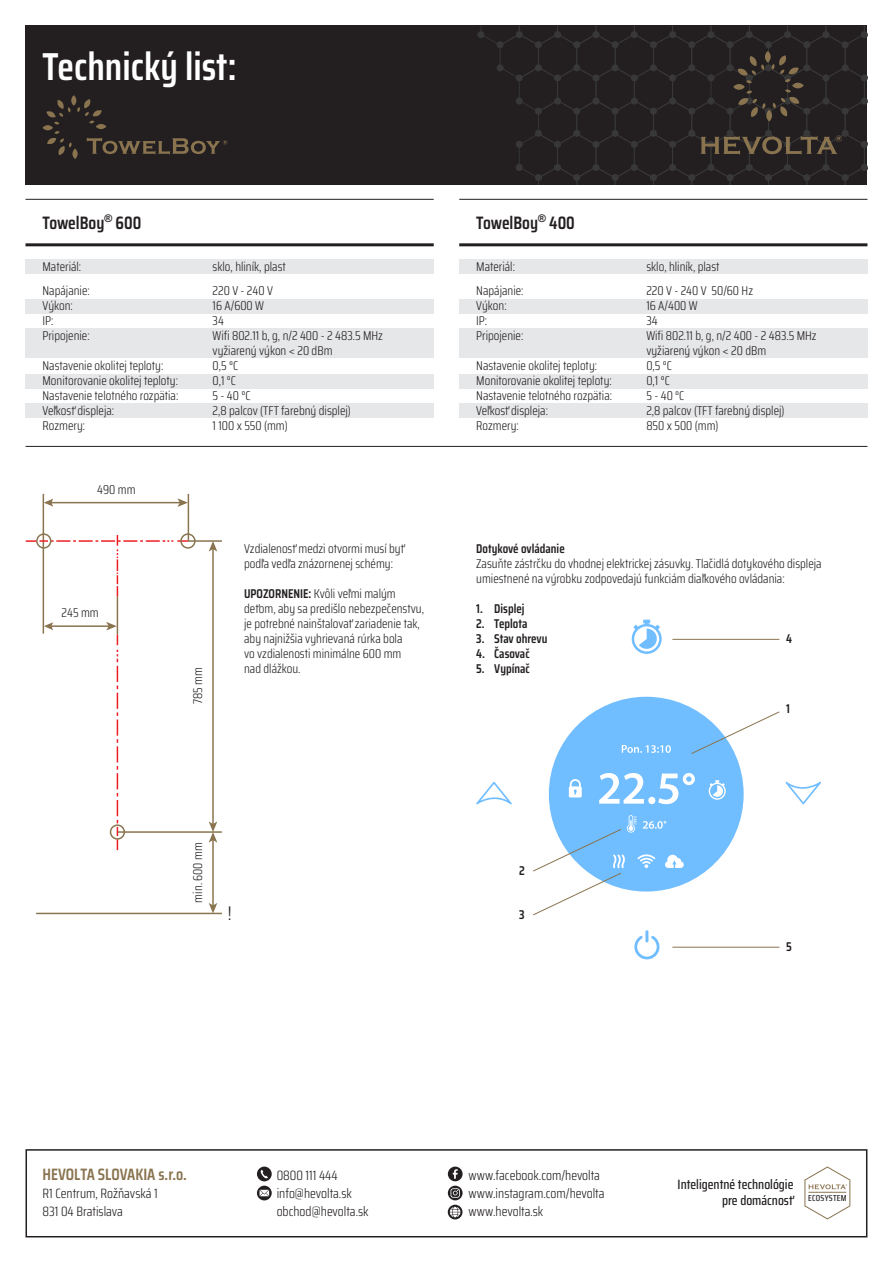
<style>
.page{position:relative;width:893px;height:1263px;background:#fff}
.page>*{position:absolute;margin:0;border:0;box-sizing:border-box;transform-origin:0 0}
.t1{font:600 39px "Saira Condensed";color:#fff}
.t2{font:300 19.8px "Saira Condensed";color:#231f20}
.t3{font:600 18px "Saira Condensed";color:#231f20}
.t4{font:600 16.5px "Saira Condensed";color:#89744f}
.t5{font:300 13.5px "Saira Condensed";color:#231f20}
.t6{font:500 13.5px "Saira Condensed";color:#231f20}
.t7{font:300 12.75px/15px "Saira Condensed";color:#231f20}
.t8{font:600 12.75px "Saira Condensed";color:#231f20}
.t9{font:500 8.7px "Saira Condensed";letter-spacing:.035em;color:#231f20}
.s1{font-weight:600}
</style>
<div class="page">
<div style="left:26px;top:26px;width:841px;height:159px;background:#231f20"></div>
<hr style="left:26px;top:243px;width:408px;height:3px;background:#231f20">
<hr style="left:459px;top:243px;width:408px;height:3px;background:#231f20">
<hr style="left:26px;top:199px;width:408px;height:1px;background:#231f20">
<hr style="left:459px;top:199px;width:408px;height:1px;background:#231f20">
<div style="left:26px;top:1149px;width:841px;height:88px;border:2px solid #231f20"></div>
<svg style="left:804px;top:1166px;width:46px;height:53px"></svg>
<hr style="left:808px;top:1192px;width:38px;height:1px;background:#89744f">
<svg style="left:257px;top:1166px;width:15px;height:34px"></svg>
<svg style="left:448px;top:1166px;width:15px;height:53px"></svg>
<div style="left:26px;top:299px;width:408px;height:15px;background:#e6e7e9"></div>
<div style="left:459px;top:299px;width:408px;height:15px;background:#e6e7e9"></div>
<div style="left:26px;top:328px;width:408px;height:30px;background:#e6e7e9"></div>
<div style="left:459px;top:328px;width:408px;height:30px;background:#e6e7e9"></div>
<div style="left:26px;top:374px;width:408px;height:14px;background:#e6e7e9"></div>
<div style="left:459px;top:374px;width:408px;height:14px;background:#e6e7e9"></div>
<div style="left:26px;top:403px;width:408px;height:15px;background:#e6e7e9"></div>
<div style="left:459px;top:403px;width:408px;height:15px;background:#e6e7e9"></div>
<div style="left:26px;top:259px;width:408px;height:15px;background:#e6e7e9"></div>
<div style="left:459px;top:259px;width:408px;height:15px;background:#e6e7e9"></div>
<div style="left:477px;top:31px;width:7px;height:7px;background:#383839;border-radius:50%"></div>
<svg style="left:480px;top:26px;width:387px;height:159px"></svg>
<hr style="left:26px;top:446px;width:841px;height:1px;background:#231f20">
<svg style="left:43px;top:95px;width:184px;height:64px"></svg>
<hr style="left:43px;top:494px;width:1px;height:140px;background:#89744f">
<hr style="left:212px;top:548px;width:2px;height:276px;background:#89744f">
<svg style="left:209px;top:542px;width:8px;height:10px"></svg>
<hr style="left:212px;top:839px;width:2px;height:67px;background:#89744f">
<svg style="left:209px;top:821px;width:8px;height:22px"></svg>
<svg style="left:209px;top:903px;width:8px;height:10px"></svg>
<hr style="left:188px;top:540px;width:34px;height:2px;background:#89744f">
<hr style="left:118px;top:831px;width:104px;height:2px;background:#89744f">
<hr style="left:36px;top:913px;width:186px;height:1px;background:#89744f">
<hr style="left:188px;top:494px;width:1px;height:47px;background:#89744f">
<hr style="left:50px;top:502px;width:130px;height:1px;background:#89744f">
<svg style="left:44px;top:499px;width:9px;height:8px"></svg>
<svg style="left:177px;top:498px;width:11px;height:9px"></svg>
<svg style="left:39px;top:533px;width:157px;height:307px"></svg>
<svg style="left:26px;top:535px;width:162px;height:62px"></svg>
<svg style="left:106px;top:622px;width:12px;height:228px"></svg>
<div style="left:549px;top:697px;width:195px;height:194px;background:#70bdff;border-radius:50%"></div>
<svg style="left:709px;top:780px;width:17px;height:20px"></svg>
<svg style="left:569px;top:779px;width:13px;height:18px"></svg>
<svg style="left:622px;top:745px;width:49px;height:8px"></svg>
<svg style="left:599px;top:773px;width:45px;height:31px"></svg>
<div style="left:648px;top:797px;width:7px;height:7px;background:#fff;border-radius:50%"></div>
<svg style="left:658px;top:773px;width:37px;height:31px"></svg>
<svg style="left:632px;top:620px;width:30px;height:34px"></svg>
<svg style="left:476px;top:782px;width:36px;height:22px"></svg>
<svg style="left:785px;top:782px;width:36px;height:22px"></svg>
<svg style="left:634px;top:930px;width:25px;height:29px"></svg>
<svg style="left:691px;top:711px;width:89px;height:44px"></svg>
<svg style="left:533px;top:815px;width:151px;height:101px"></svg>
<hr style="left:672px;top:639px;width:107px;height:1px;background:#89744f">
<hr style="left:672px;top:947px;width:107px;height:1px;background:#89744f">
<p class="t1" style="left:43px;top:37px;width:195px">Technický list:</p>
<p class="t3" style="left:43px;top:209px;width:100px">TowelBoy<sup>®</sup> 600</p>
<p class="t3" style="left:476px;top:209px;width:100px">TowelBoy<sup>®</sup> 400</p>
<p class="t7" style="left:43px;top:259px;width:40px">Materiál:</p>
<p class="t7" style="left:213px;top:259px;width:75px">sklo, hliník, plast</p>
<p class="t7" style="left:43px;top:283px;width:49px">Napájanie:</p>
<p class="t7" style="left:213px;top:283px;width:62px">220 V - 240 V</p>
<p class="t7" style="left:43px;top:298px;width:32px">Výkon:</p>
<p class="t7" style="left:213px;top:298px;width:53px">16 A/600 W</p>
<p class="t7" style="left:43px;top:313px;width:12px">IP:</p>
<p class="t7" style="left:213px;top:313px;width:13px">34</p>
<p class="t7" style="left:43px;top:328px;width:49px">Pripojenie:</p>
<p class="t7" style="left:213px;top:328px;width:172px">Wifi 802.11 b, g, n/2 400 - 2 483.5 MHz</p>
<p class="t7" style="left:213px;top:343px;width:121px">vyžiarený výkon &lt; 20 dBm</p>
<p class="t7" style="left:43px;top:358px;width:122px">Nastavenie okolitej teploty:</p>
<p class="t7" style="left:213px;top:358px;width:27px">0,5 °C</p>
<p class="t7" style="left:43px;top:373px;width:137px">Monitorovanie okolitej teploty:</p>
<p class="t7" style="left:213px;top:373px;width:25px">0,1 °C</p>
<p class="t7" style="left:43px;top:388px;width:137px">Nastavenie telotného rozpätia:</p>
<p class="t7" style="left:213px;top:388px;width:40px">5 - 40 °C</p>
<p class="t7" style="left:43px;top:403px;width:73px">Veľkosť displeja:</p>
<p class="t7" style="left:213px;top:403px;width:140px">2,8 palcov (TFT farebný displej)</p>
<p class="t7" style="left:43px;top:418px;width:44px">Rozmery:</p>
<p class="t7" style="left:213px;top:418px;width:77px">1 100 x 550 (mm)</p>
<p class="t7" style="left:97px;top:482px;width:40px">490 mm</p>
<p class="t7" style="left:62px;top:605px;width:39px">245 mm</p>
<p class="t7" style="left:190px;top:704px;width:39px;rotate:-90deg">785 mm</p>
<p class="t7" style="left:244px;top:541px;width:162px">Vzdialenosť medzi otvormi musí byť podľa vedľa znázornenej schémy:</p>
<p class="t7" style="left:244px;top:586px;width:181px"><span class="s1">UPOZORNENIE:</span> Kvôli veľmi malým deťom, aby sa predišlo nebezpečenstvu, je potrebné nainštalovať zariadenie tak, aby najnižšia vyhrievaná rúrka bola</p>
<p class="t7" style="left:244px;top:646px;width:159px">vo vzdialenosti minimálne 600 mm</p>
<p class="t7" style="left:244px;top:661px;width:58px">nad dlážkou.</p>
<p class="t7" style="left:190px;top:902px;width:62px;rotate:-90deg">min. 600 mm</p>
<p class="t2" style="left:228px;top:899px;width:5px">!</p>
<p class="t7" style="left:476px;top:259px;width:40px">Materiál:</p>
<p class="t7" style="left:646px;top:259px;width:75px">sklo, hliník, plast</p>
<p class="t7" style="left:476px;top:283px;width:49px">Napájanie:</p>
<p class="t7" style="left:646px;top:283px;width:108px">220 V - 240 V 50/60 Hz</p>
<p class="t7" style="left:476px;top:298px;width:32px">Výkon:</p>
<p class="t7" style="left:646px;top:298px;width:53px">16 A/400 W</p>
<p class="t7" style="left:476px;top:313px;width:12px">IP:</p>
<p class="t7" style="left:646px;top:313px;width:13px">34</p>
<p class="t7" style="left:476px;top:328px;width:49px">Pripojenie:</p>
<p class="t7" style="left:646px;top:328px;width:172px">Wifi 802.11 b, g, n/2 400 - 2 483.5 MHz</p>
<p class="t7" style="left:646px;top:343px;width:121px">vyžiarený výkon &lt; 20 dBm</p>
<p class="t7" style="left:476px;top:358px;width:122px">Nastavenie okolitej teploty:</p>
<p class="t7" style="left:646px;top:358px;width:27px">0,5 °C</p>
<p class="t7" style="left:476px;top:373px;width:137px">Monitorovanie okolitej teploty:</p>
<p class="t7" style="left:646px;top:373px;width:25px">0,1 °C</p>
<p class="t7" style="left:476px;top:388px;width:137px">Nastavenie telotného rozpätia:</p>
<p class="t7" style="left:646px;top:388px;width:40px">5 - 40 °C</p>
<p class="t7" style="left:476px;top:403px;width:73px">Veľkosť displeja:</p>
<p class="t7" style="left:646px;top:403px;width:140px">2,8 palcov (TFT farebný displej)</p>
<p class="t7" style="left:476px;top:418px;width:44px">Rozmery:</p>
<p class="t7" style="left:646px;top:418px;width:74px">850 x 500 (mm)</p>
<p class="t8" style="left:476px;top:539px;width:90px">Dotykové ovládanie</p>
<p class="t7" style="left:476px;top:556px;width:347px">Zasuňte zástrčku do vhodnej elektrickej zásuvky. Tlačidlá dotykového displeja umiestnené na výrobku zodpovedajú funkciám diaľkového ovládania:</p>
<p class="t8" style="left:476px;top:599px;width:50px">1. Displej</p>
<p class="t8" style="left:476px;top:614px;width:53px">2. Teplota</p>
<p class="t8" style="left:476px;top:629px;width:73px">3. Stav ohrevu</p>
<p class="t8" style="left:476px;top:644px;width:55px">4. Časovač</p>
<p class="t8" style="left:476px;top:659px;width:55px">5. Vypínač</p>
<p class="t8" style="left:786px;top:699px;width:5px">1</p>
<p class="t8" style="left:786px;top:629px;width:7px">4</p>
<p class="t8" style="left:519px;top:861px;width:7px">2</p>
<p class="t8" style="left:519px;top:905px;width:7px">3</p>
<p class="t8" style="left:786px;top:937px;width:7px">5</p>
<p class="t4" style="left:43px;top:1161px;width:146px">HEVOLTA SLOVAKIA s.r.o.</p>
<p class="t5" style="left:43px;top:1183px;width:117px">R1 Centrum, Rožňavská 1</p>
<p class="t5" style="left:43px;top:1201px;width:82px">831 04 Bratislava</p>
<p class="t5" style="left:277px;top:1165px;width:63px">0800 111 444</p>
<p class="t5" style="left:277px;top:1183px;width:77px">info@hevolta.sk</p>
<p class="t5" style="left:277px;top:1201px;width:93px">obchod@hevolta.sk</p>
<p class="t5" style="left:469px;top:1165px;width:133px">www.facebook.com/hevolta</p>
<p class="t5" style="left:469px;top:1183px;width:137px">www.instagram.com/hevolta</p>
<p class="t5" style="left:469px;top:1201px;width:76px">www.hevolta.sk</p>
<p class="t6" style="left:678px;top:1174px;width:117px">Inteligentné technológie</p>
<p class="t6" style="left:722px;top:1190px;width:73px">pre domácnosť</p>
<p class="t9" style="left:808px;top:1192px;width:40px">ECOSYSTEM</p>
</div>
